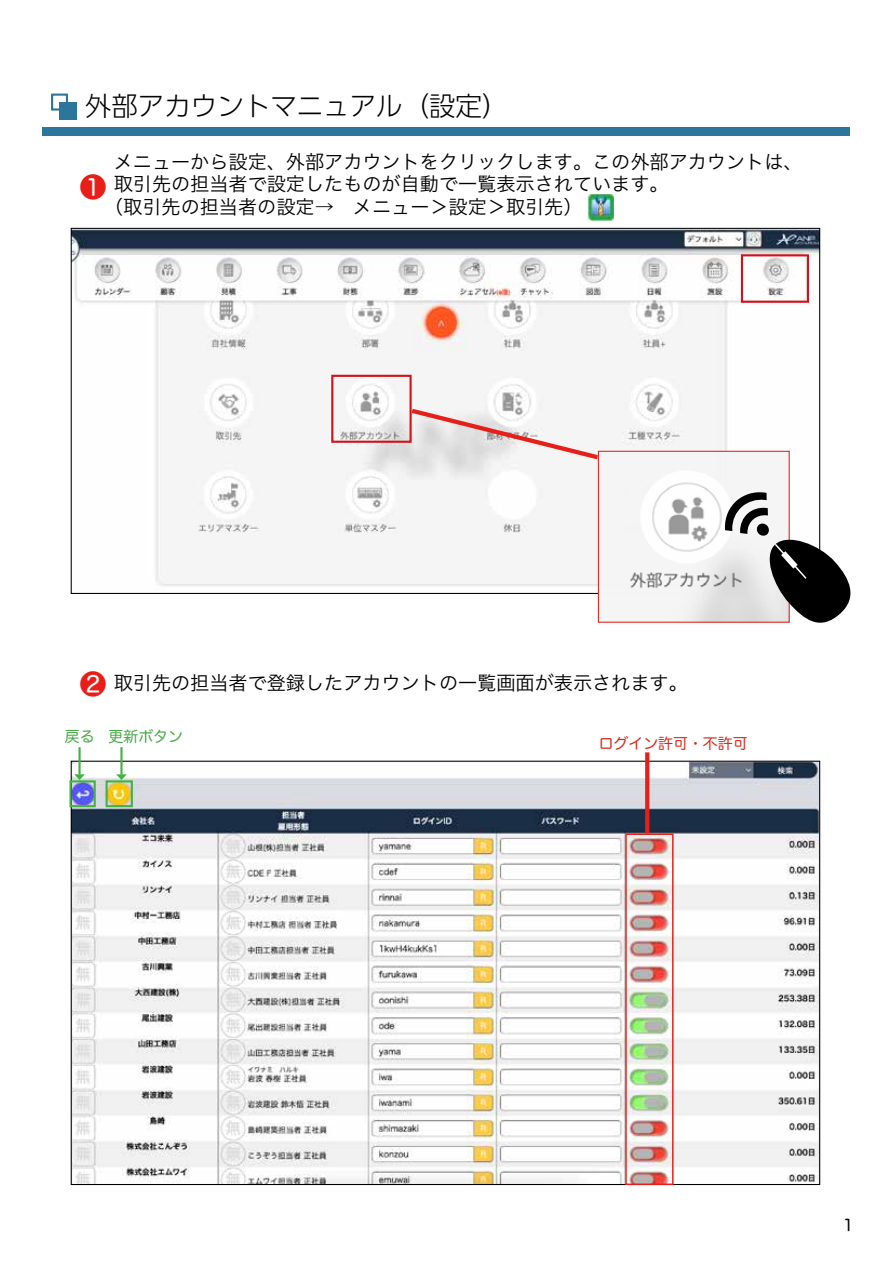
<style>
.page{position:relative;width:893px;height:1263px;background:#fff}
.page>*{position:absolute;margin:0;border:0;box-sizing:border-box;transform-origin:0 0}
.t1{font:300 26.55px "UD Shin Go Pr 6 N";color:#000}
.t2{font:26.55px "Hira Maru Pro W4";color:#e71f18}
.t3{font:19.2px "Hira Kaku Pro W3";color:#000}
.t4{font:15.9px "Hira Maru Pro W4";color:#000}
.t5{font:14.85px "Hira Maru Pro W4";color:#d9281b}
.t6{font:14.85px "Hira Maru Pro W4";color:#45a943}
</style>
<div class="page">
<div style="left:43px;top:128px;width:807px;height:8px;background:#2c769c"></div>
<div style="left:51px;top:94px;width:17px;height:17px;border:2px solid #2c769c"></div>
<div style="left:60px;top:102px;width:17px;height:17px;background:#2c769c"></div>
<img style="left:73px;top:230px;width:745px;height:362px">
<img style="left:73px;top:763px;width:745px;height:420px">
<svg style="left:740px;top:253px;width:70px;height:51px"></svg>
<img style="left:600px;top:453px;width:188px;height:168px">
<div style="left:598px;top:451px;width:192px;height:172px;border:1px solid #e71f18"></div>
<svg style="left:330px;top:374px;width:272px;height:88px"></svg>
<svg style="left:725px;top:491px;width:126px;height:132px"></svg>
<hr style="left:78px;top:747px;width:3px;height:27px;background:#44b143">
<svg style="left:69px;top:774px;width:28px;height:34px"></svg>
<hr style="left:120px;top:747px;width:3px;height:27px;background:#44b143">
<svg style="left:104px;top:774px;width:30px;height:34px"></svg>
<div style="left:625px;top:833px;width:49px;height:352px;border:1px solid #e71f18"></div>
<svg style="left:645px;top:752px;width:4px;height:81px"></svg>
<img style="left:588px;top:195px;width:25px;height:25px">
<h1 class="t1" style="left:85px;top:85px;width:425px">外部アカウントマニュアル（設定(</h1>
<p class="t3" style="left:114px;top:145px;width:690px">メニューから設定、外部アカウントをクリックします。この外部アカウントは、</p>
<p class="t3" style="left:114px;top:167px;width:556px">取引先の担当者で設定したものが自動で一覧表示されています。</p>
<p class="t3" style="left:104px;top:189px;width:480px">（取引先の担当者の設定→　メニュー＞設定＞取引先(</p>
<h1 class="t2" style="left:80px;top:164px;width:28px">1</h1>
<h1 class="t2" style="left:80px;top:661px;width:28px">2</h1>
<p class="t3" style="left:114px;top:666px;width:576px">取引先の担当者で登録したアカウントの一覧画面が表示されます。</p>
<p class="t6" style="left:65px;top:724px;width:31px">戻る</p>
<p class="t6" style="left:109px;top:724px;width:76px">更新ボタン</p>
<p class="t5" style="left:599px;top:730px;width:150px">ログイン許可・不許可</p>
<p class="t4" style="left:843px;top:1211px;width:12px">1</p>
</div>
